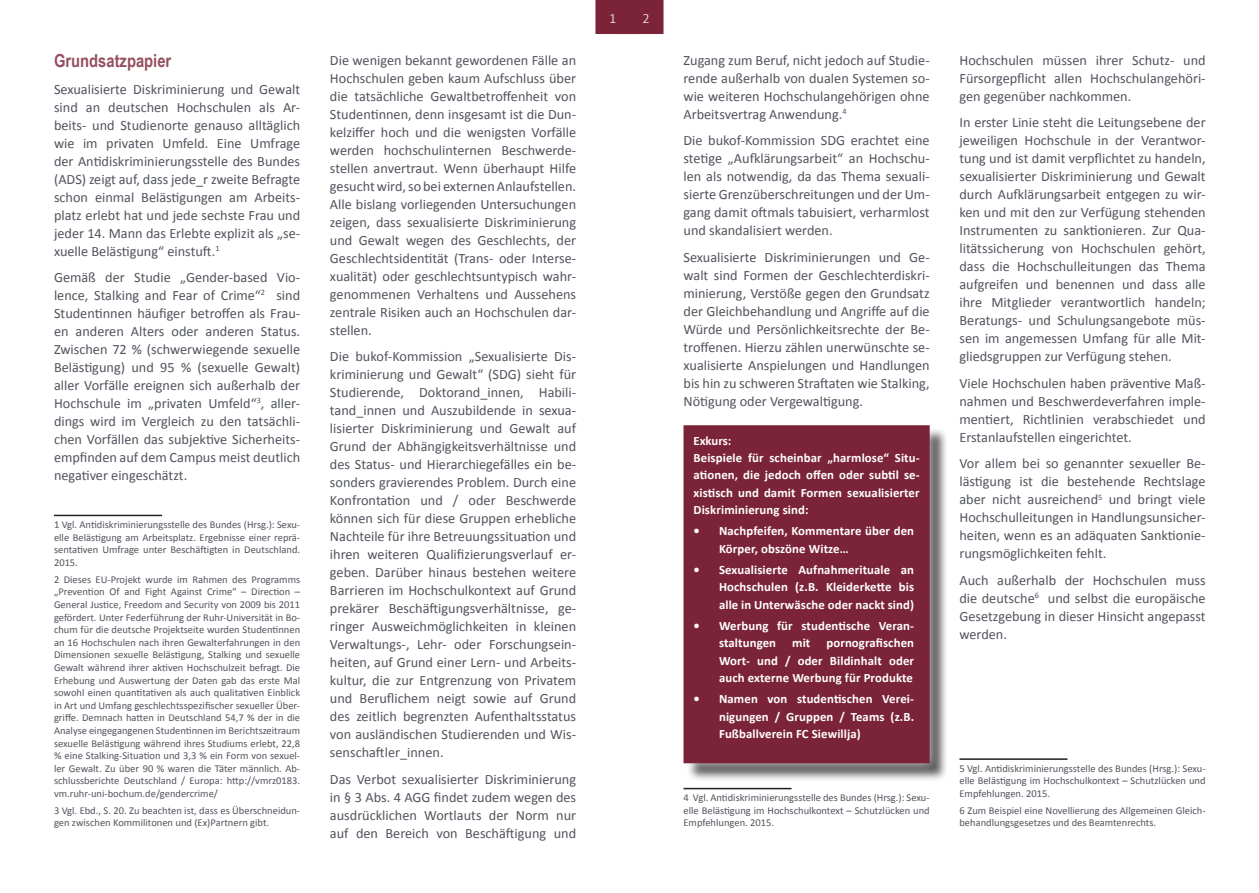
<style>
.page{position:relative;width:1259px;height:893px;background:#fff}
.page>*{position:absolute;margin:0;border:0;box-sizing:border-box;transform-origin:0 0}
.Text{font:700 18px "Arial Narrow";color:#955061}
.Text-2{font:14.25px/18px "Calibri";color:#51545d;text-align:justify}
.t1{font:300 14.25px "Calibri";color:#fff}
.t2{font:700 12.75px/17.2px "Calibri";letter-spacing:.01em;color:#fff;text-align:justify}
.t3{font:10.5px/12.6px "Calibri";color:#51545d;text-align:justify}
</style>
<div class="page">
<hr style="left:54px;top:515px;width:108px;height:1px;background:#231f20">
<hr style="left:683px;top:788px;width:108px;height:1px;background:#231f20">
<hr style="left:959px;top:758px;width:108px;height:2px;background:#231f20">
<div style="left:686px;top:427px;width:262px;height:355px;background:#231f20;opacity:.75"></div>
<div style="left:673px;top:415px;width:266px;height:358px;background:#fff;opacity:.75"></div>
<div style="left:684px;top:426px;width:245px;height:336px;background:#7b2439"></div>
<div style="left:683px;top:425px;width:246px;height:338px;border:2px solid #7b2439"></div>
<div style="left:595px;top:0;width:68px;height:34px;background:#7b2439"></div>
<p class="Text" style="left:54px;top:47px;width:119px">Grundsatzpapier</p>
<p class="Text-2" style="left:54px;top:80px;width:248px">Sexualisierte Diskriminierung und Gewalt sind an deutschen Hochschulen als Ar&shy;beits- und Studienorte genauso alltäglich wie im privaten Umfeld. Eine Umfrage der Antidiskriminierungsstelle des Bundes (ADS) zeigt auf, dass jede_r zweite Befragte schon einmal Belästigungen am Arbeits&shy;platz erlebt hat und jede sechste Frau und jeder 14. Mann das Erlebte explizit als „se&shy;xuelle Belästigung“ einstuft.<sup>1</sup></p>
<p class="Text-2" style="left:54px;top:268px;width:248px">Gemäß der Studie „Gender-based Vio&shy;lence, Stalking and Fear of Crime“<sup>2</sup> sind Studentinnen häufiger betroffen als Frau&shy;en anderen Alters oder anderen Status.<br>Zwischen 72 % (schwerwiegende sexuelle Belästigung) und 95 % (sexuelle Gewalt) aller Vorfälle ereignen sich außerhalb der Hochschule im „privaten Umfeld“<sup>3</sup>, aller&shy;dings wird im Vergleich zu den tatsächli&shy;chen Vorfällen das subjektive Sicherheits&shy;empfinden auf dem Campus meist deutlich negativer eingeschätzt.</p>
<p class="t3" style="left:54px;top:518px;width:248px">1 Vgl. Antidiskriminierungsstelle des Bundes (Hrsg.): Sexu&shy;elle Belästigung am Arbeitsplatz. Ergebnisse einer reprä&shy;sentativen Umfrage unter Beschäftigten in Deutschland.<br>2015.</p>
<p class="t3" style="left:54px;top:573px;width:248px">2 Dieses EU-Projekt wurde im Rahmen des Programms „Prevention Of and Fight Against Crime“ – Direction – General Justice, Freedom and Security von 2009 bis 2011 gefördert. Unter Federführung der Ruhr-Universität in Bo&shy;chum für die deutsche Projektseite wurden Studentinnen an 16 Hochschulen nach ihren Gewalterfahrungen in den Dimensionen sexuelle Belästigung, Stalking und sexuelle Gewalt während ihrer aktiven Hochschulzeit befragt. Die Erhebung und Auswertung der Daten gab das erste Mal sowohl einen quantitativen als auch qualitativen Einblick in Art und Umfang geschlechtsspezifischer sexueller Über&shy;griffe. Demnach hatten in Deutschland 54,7 % der in die Analyse eingegangenen Studentinnen im Berichtszeitraum sexuelle Belästigung während ihres Studiums erlebt, 22,8 % eine Stalking-Situation und 3,3 % ein Form von sexuel&shy;ler Gewalt. Zu über 90 % waren die Täter männlich. Ab&shy;schlussberichte Deutschland / Europa: http://vmrz0183. vm.ruhr-uni-bochum.de/gendercrime/</p>
<p class="t3" style="left:54px;top:804px;width:248px">3 Vgl. Ebd., S. 20. Zu beachten ist, dass es Überschneidun&shy;gen zwischen Kommilitonen und (Ex)Partnern gibt.</p>
<p class="Text-2" style="left:330px;top:51px;width:248px">Die wenigen bekannt gewordenen Fälle an Hochschulen geben kaum Aufschluss über die tatsächliche Gewaltbetroffenheit von Studentinnen, denn insgesamt ist die Dun&shy;kelziffer hoch und die wenigsten Vorfälle werden hochschulinternen Beschwerde&shy;stellen anvertraut. Wenn überhaupt Hilfe gesucht wird, so bei externen Anlaufstellen.<br>Alle bislang vorliegenden Untersuchungen zeigen, dass sexualisierte Diskriminierung und Gewalt wegen des Geschlechts, der Geschlechtsidentität (Trans- oder Interse&shy;xualität) oder geschlechtsuntypisch wahr&shy;genommenen Verhaltens und Aussehens zentrale Risiken auch an Hochschulen dar&shy;stellen.</p>
<p class="Text-2" style="left:330px;top:348px;width:248px">Die bukof-Kommission „Sexualisierte Dis&shy;kriminierung und Gewalt“ (SDG) sieht für Studierende, Doktorand_innen, Habili&shy;tand_innen und Auszubildende in sexua&shy;lisierter Diskriminierung und Gewalt auf Grund der Abhängigkeitsverhältnisse und des Status- und Hierarchiegefälles ein be&shy;sonders gravierendes Problem. Durch eine Konfrontation und / oder Beschwerde können sich für diese Gruppen erhebliche Nachteile für ihre Betreuungssituation und ihren weiteren Qualifizierungsverlauf er&shy;geben. Darüber hinaus bestehen weitere Barrieren im Hochschulkontext auf Grund prekärer Beschäftigungsverhältnisse, ge&shy;ringer Ausweichmöglichkeiten in kleinen Verwaltungs-, Lehr- oder Forschungsein&shy;heiten, auf Grund einer Lern- und Arbeits&shy;kultur, die zur Entgrenzung von Privatem und Beruflichem neigt sowie auf Grund des zeitlich begrenzten Aufenthaltsstatus von ausländischen Studierenden und Wis&shy;senschaftler_innen.</p>
<p class="Text-2" style="left:330px;top:770px;width:248px">Das Verbot sexualisierter Diskriminierung in § 3 Abs. 4 AGG findet zudem wegen des ausdrücklichen Wortlauts der Norm nur auf den Bereich von Beschäftigung und</p>
<p class="t1" style="left:609px;top:10px;width:9px">1</p>
<p class="t1" style="left:642px;top:10px;width:9px">2</p>
<p class="Text-2" style="left:683px;top:51px;width:248px">Zugang zum Beruf, nicht jedoch auf Studie&shy;rende außerhalb von dualen Systemen so&shy;wie weiteren Hochschulangehörigen ohne Arbeitsvertrag Anwendung.<sup>4</sup></p>
<p class="Text-2" style="left:683px;top:132px;width:248px">Die bukof-Kommission SDG erachtet eine stetige „Aufklärungsarbeit“ an Hochschu&shy;len als notwendig, da das Thema sexuali&shy;sierte Grenzüberschreitungen und der Um&shy;gang damit oftmals tabuisiert, verharmlost und skandalisiert werden.</p>
<p class="Text-2" style="left:683px;top:248px;width:248px">Sexualisierte Diskriminierungen und Ge&shy;walt sind Formen der Geschlechterdiskri&shy;minierung, Verstöße gegen den Grundsatz der Gleichbehandlung und Angriffe auf die Würde und Persönlichkeitsrechte der Be&shy;troffenen. Hierzu zählen unerwünschte se&shy;xualisierte Anspielungen und Handlungen bis hin zu schweren Straftaten wie Stalking, Nötigung oder Vergewaltigung.</p>
<p class="t2" style="left:693px;top:432px;width:39px">Exkurs:</p>
<p class="t2" style="left:693px;top:449px;width:228px">Beispiele für scheinbar „harmlose“ Situ&shy;ationen, die jedoch offen oder subtil se&shy;xistisch und damit Formen sexualisierter Diskriminierung sind:</p>
<p class="t2" style="left:719px;top:522px;width:196px;text-indent:-26px">• Nachpfeifen, Kommentare über den<br>Körper, obszöne Witze…</p>
<p class="t2" style="left:719px;top:561px;width:197px;text-indent:-26px">• Sexualisierte Aufnahmerituale an Hochschulen (z.B. Kleiderkette bis alle in Unterwäsche oder nackt sind)</p>
<p class="t2" style="left:719px;top:617px;width:196px;text-indent:-26px">• Werbung für studentische Veran&shy;staltungen</p>
<p class="t2" style="left:719px;top:634px;width:197px;text-indent:107px">pornografischen Wort- und / oder Bildinhalt oder auch externe Werbung für Produkte</p>
<p class="t2" style="left:719px;top:690px;width:197px;text-indent:-26px">• Namen von studentischen Verei&shy;nigungen / Gruppen / Teams (z.B.<br>Fußballverein FC Siewillja)</p>
<p class="t2" style="left:792px;top:634px;width:20px">mit</p>
<p class="t3" style="left:683px;top:791px;width:248px">4 Vgl. Antidiskriminierungsstelle des Bundes (Hrsg.): Sexu&shy;elle Belästigung im Hochschulkontext – Schutzlücken und Empfehlungen. 2015.</p>
<p class="Text-2" style="left:959px;top:51px;width:248px">Hochschulen müssen ihrer Schutz- und Fürsorgepflicht allen Hochschulangehöri&shy;gen gegenüber nachkommen.</p>
<p class="Text-2" style="left:959px;top:114px;width:248px">In erster Linie steht die Leitungsebene der jeweiligen Hochschule in der Verantwor&shy;tung und ist damit verpflichtet zu handeln, sexualisierter Diskriminierung und Gewalt durch Aufklärungsarbeit entgegen zu wir&shy;ken und mit den zur Verfügung stehenden Instrumenten zu sanktionieren. Zur Qua&shy;litätssicherung von Hochschulen gehört, dass die Hochschulleitungen das Thema aufgreifen und benennen und dass alle ihre Mitglieder verantwortlich handeln; Beratungs- und Schulungsangebote müs&shy;sen im angemessen Umfang für alle Mit&shy;gliedsgruppen zur Verfügung stehen.</p>
<p class="Text-2" style="left:959px;top:374px;width:248px">Viele Hochschulen haben präventive Maß&shy;nahmen und Beschwerdeverfahren imple&shy;mentiert, Richtlinien verabschiedet und Erstanlaufstellen eingerichtet.</p>
<p class="Text-2" style="left:959px;top:455px;width:248px">Vor allem bei so genannter sexueller Be&shy;lästigung ist die bestehende Rechtslage aber nicht ausreichend<sup>5</sup> und bringt viele Hochschulleitungen in Handlungsunsicher&shy;heiten, wenn es an adäquaten Sanktionie&shy;rungsmöglichkeiten fehlt.</p>
<p class="Text-2" style="left:959px;top:571px;width:248px">Auch außerhalb der Hochschulen muss die deutsche<sup>6</sup> und selbst die europäische Gesetzgebung in dieser Hinsicht angepasst werden.</p>
<p class="t3" style="left:959px;top:762px;width:248px">5 Vgl. Antidiskriminierungsstelle des Bundes (Hrsg.): Sexu&shy;elle Belästigung im Hochschulkontext – Schutzlücken und Empfehlungen. 2015.</p>
<p class="t3" style="left:959px;top:804px;width:248px">6 Zum Beispiel eine Novellierung des Allgemeinen Gleich&shy;behandlungsgesetzes und des Beamtenrechts.</p>
</div>
